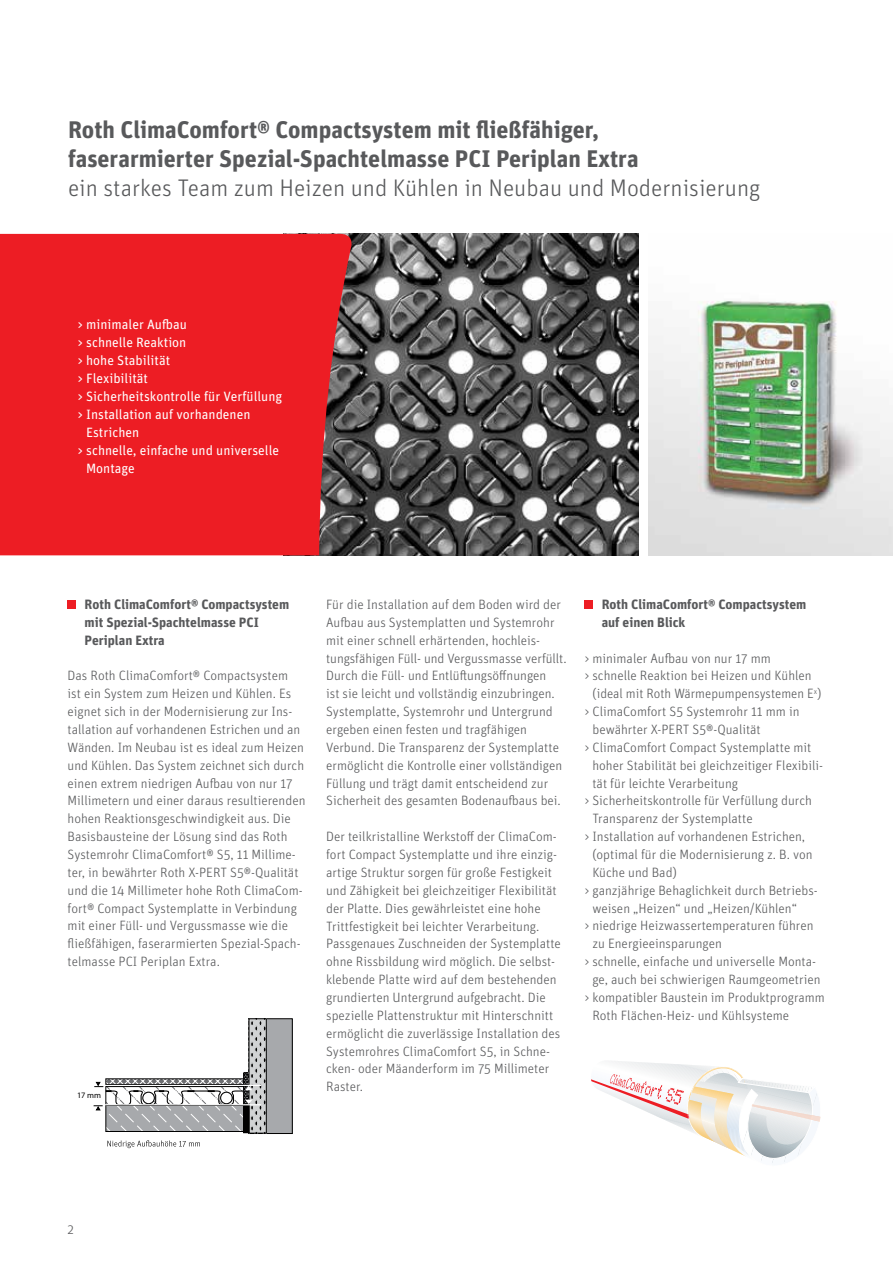
<style>
.page{position:relative;width:893px;height:1263px;background:#fff}
.page>*{position:absolute;margin:0;border:0;box-sizing:border-box;transform-origin:0 0}
.t1{font:700 24px/28.8px "Unit OT";color:#58595b}
.t2{font:300 24px "Unit OT";color:#58595b}
.t3{font:300 13.5px/17.9px "Unit OT";color:#58595b}
.t4{font:13.5px "Unit OT";color:#fff}
.t5{font:700 13.5px/17.9px "Unit OT";color:#58595b}
.t6{font:8.4px "Myriad Pro";color:#000}
</style>
<div class="page">
<div style="left:68px;top:600px;width:8px;height:9px;background:#ed1d24"></div>
<div style="left:585px;top:600px;width:8px;height:9px;background:#ed1d24"></div>
<img style="left:354px;top:234px;width:284px;height:321px">
<svg style="left:591px;top:1061px;width:230px;height:102px"></svg>
<div style="left:249px;top:1019px;width:43px;height:114px;background:#a7a9ac"></div>
<div style="left:249px;top:1018px;width:43px;height:116px;border:1px solid #000"></div>
<svg style="left:107px;top:1140px;width:93px;height:8px"></svg>
<svg style="left:94px;top:1019px;width:173px;height:114px"></svg>
<div style="left:0;top:234px;width:354px;height:321px;background:#ed1d24"></div>
<img style="left:648px;top:300px;width:245px;height:255px">
<h1 class="t1" style="left:68px;top:115px;width:572px">Roth ClimaComfort® Compactsystem mit fließfähiger, faserarmierter Spezial-Spachtelmasse PCI Periplan Extra</h1>
<h1 class="t2" style="left:68px;top:173px;width:694px">ein starkes Team zum Heizen und Kühlen in Neubau und Modernisierung</h1>
<p class="t4" style="left:78px;top:315px;width:111px">&gt; minimaler Aufbau</p>
<p class="t4" style="left:78px;top:333px;width:110px">&gt; schnelle Reaktion</p>
<p class="t4" style="left:78px;top:351px;width:94px">&gt; hohe Stabilität</p>
<p class="t4" style="left:78px;top:369px;width:72px">&gt; Flexibilität</p>
<p class="t4" style="left:78px;top:387px;width:206px">&gt; Sicherheitskontrolle für Verfüllung</p>
<p class="t4" style="left:78px;top:405px;width:174px">&gt; Installation auf vorhandenen</p>
<p class="t4" style="left:86px;top:423px;width:55px">Estrichen</p>
<p class="t4" style="left:78px;top:441px;width:203px">&gt; schnelle, einfache und universelle</p>
<p class="t4" style="left:86px;top:459px;width:50px">Montage</p>
<p class="t5" style="left:85px;top:595px;width:206px">Roth ClimaComfort® Compactsystem mit Spezial-Spachtelmasse PCI<br>Periplan Extra</p>
<p class="t3" style="left:68px;top:667px;width:239px">Das Roth ClimaComfort® Compactsystem<br>ist ein System zum Heizen und Kühlen. Es eignet sich in der Modernisierung zur Ins&shy;tallation auf vorhandenen Estrichen und an Wänden. Im Neubau ist es ideal zum Heizen und Kühlen. Das System zeichnet sich durch einen extrem niedrigen Aufbau von nur 17<br>Millimetern und einer daraus resultierenden hohen Reaktionsgeschwindigkeit aus. Die Basisbausteine der Lösung sind das Roth Systemrohr ClimaComfort® S5, 11 Millime&shy;ter, in bewährter Roth X-PERT S5®-Qualität und die 14 Millimeter hohe Roth ClimaCom&shy;fort® Compact Systemplatte in Verbindung mit einer Füll- und Vergussmasse wie die fließfähigen, faserarmierten Spezial-Spach&shy;telmasse PCI Periplan Extra.</p>
<p class="t6" style="left:77px;top:1090px;width:26px">17 mm</p>
<p class="t3" style="left:326px;top:595px;width:242px">Für die Installation auf dem Boden wird der Aufbau aus Systemplatten und Systemrohr mit einer schnell erhärtenden, hochleis&shy;tungsfähigen Füll- und Vergussmasse verfüllt.<br>Durch die Füll- und Entlüftungsöffnungen<br>ist sie leicht und vollständig einzubringen.<br>Systemplatte, Systemrohr und Untergrund ergeben einen festen und tragfähigen Verbund. Die Transparenz der Systemplatte ermöglicht die Kontrolle einer vollständigen Füllung und trägt damit entscheidend zur Sicherheit des gesamten Bodenaufbaus bei.</p>
<p class="t3" style="left:326px;top:828px;width:236px">Der teilkristalline Werkstoff der ClimaCom&shy;fort Compact Systemplatte und ihre einzig&shy;artige Struktur sorgen für große Festigkeit und Zähigkeit bei gleichzeitiger Flexibilität der Platte. Dies gewährleistet eine hohe Trittfestigkeit bei leichter Verarbeitung.<br>Passgenaues Zuschneiden der Systemplatte ohne Rissbildung wird möglich. Die selbst&shy;klebende Platte wird auf dem bestehenden grundierten Untergrund aufgebracht. Die spezielle Plattenstruktur mit Hinterschnitt ermöglicht die zuverlässige Installation des Systemrohres ClimaComfort S5, in Schne&shy;cken- oder Mäanderform im 75 Millimeter Raster.</p>
<p class="t5" style="left:602px;top:595px;width:206px">Roth ClimaComfort® Compactsystem auf einen Blick</p>
<p class="t3" style="left:585px;top:649px;width:188px">&gt; minimaler Aufbau von nur 17 mm</p>
<p class="t3" style="left:585px;top:667px;width:229px">&gt; schnelle Reaktion bei Heizen und Kühlen</p>
<p class="t3" style="left:592px;top:685px;width:231px">(ideal mit Roth Wärmepumpensystemen E<sup>x</sup>)</p>
<p class="t3" style="left:585px;top:703px;width:216px">&gt; ClimaComfort S5 Systemrohr 11 mm in</p>
<p class="t3" style="left:592px;top:720px;width:170px">bewährter X-PERT S5®-Qualität</p>
<p class="t3" style="left:585px;top:738px;width:228px">&gt; ClimaComfort Compact Systemplatte mit</p>
<p class="t3" style="left:592px;top:756px;width:232px">hoher Stabilität bei gleichzeitiger Flexibili-</p>
<p class="t3" style="left:592px;top:774px;width:147px">tät für leichte Verarbeitung</p>
<p class="t3" style="left:585px;top:792px;width:229px">&gt; Sicherheitskontrolle für Verfüllung durch</p>
<p class="t3" style="left:592px;top:810px;width:162px">Transparenz der Systemplatte</p>
<p class="t3" style="left:585px;top:828px;width:222px">&gt; Installation auf vorhandenen Estrichen,</p>
<p class="t3" style="left:592px;top:845px;width:222px">(optimal für die Modernisierung z. B. von</p>
<p class="t3" style="left:592px;top:863px;width:86px">Küche und Bad)</p>
<p class="t3" style="left:585px;top:881px;width:235px">&gt; ganzjährige Behaglichkeit durch Betriebs-</p>
<p class="t3" style="left:592px;top:899px;width:206px">weisen „Heizen“ und „Heizen/Kühlen“</p>
<p class="t3" style="left:585px;top:917px;width:230px">&gt; niedrige Heizwassertemperaturen führen</p>
<p class="t3" style="left:592px;top:935px;width:131px">zu Energieeinsparungen</p>
<p class="t3" style="left:585px;top:953px;width:233px">&gt; schnelle, einfache und universelle Monta-</p>
<p class="t3" style="left:592px;top:970px;width:230px">ge, auch bei schwierigen Raumgeometrien</p>
<p class="t3" style="left:585px;top:988px;width:242px">&gt; kompatibler Baustein im Produktprogramm</p>
<p class="t3" style="left:592px;top:1006px;width:198px">Roth Flächen-Heiz- und Kühlsysteme</p>
<p class="t3" style="left:68px;top:1220px;width:8px">2</p>
</div>
